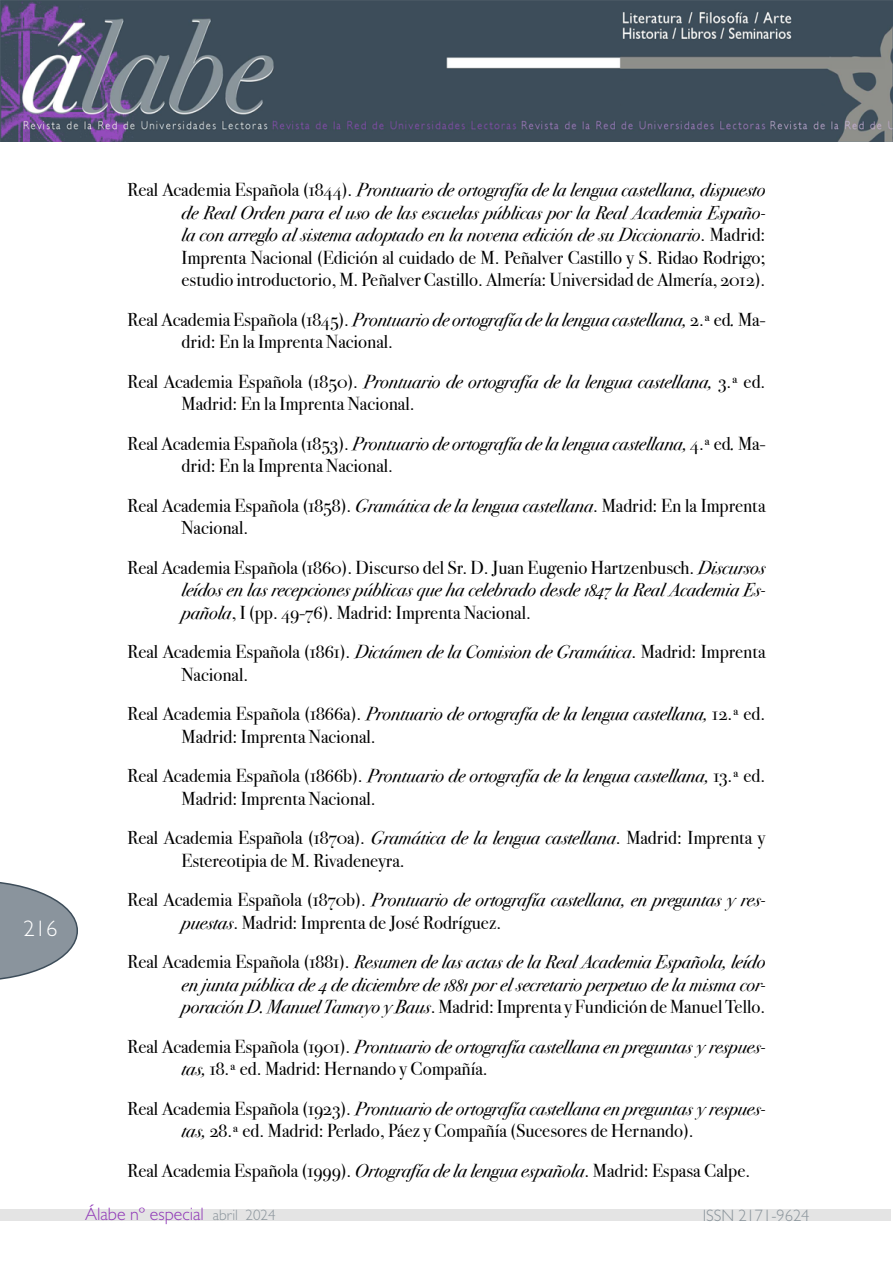
<style>
.page{position:relative;width:893px;height:1263px;background:#fff}
.page>*{position:absolute;margin:0;border:0;box-sizing:border-box;transform-origin:0 0}
.t1{font:300 22.5px "Gill Sans";color:#fff}
.t2{font:18.75px/22.5px "Bodoni Svty Two OSITCTT Book It";color:#000;text-align:justify}
.t3{font:18.75px/39.5px "Bodoni Svty Two OSITCTT Book";color:#000}
.t4{font:300 18px "Gill Sans";color:#9038b7}
.t5{font:300 16.5px "Gill Sans";color:#8b959c}
.s1{font-family:"Bodoni Svty Two OSITCTT Book"}
.s2{font-family:"Bodoni Svty Two OSITCTT Book It"}
.s3{font-size:15px;color:#8b959c}
</style>
<div class="page">
<svg style="left:0;top:882px;width:78px;height:98px"></svg>
<img style="left:0;top:0;width:893px;height:141px">
<div style="left:0;top:1210px;width:891px;height:11px;background:#e4e4e4"></div>
<p class="t1" style="left:24px;top:915px;width:35px">216</p>
<p class="t2" style="left:182px;top:179px;width:585px;text-indent:-54px"><span class="s1">Real Academia Española (1844).</span> Prontuario de ortografía de la lengua castellana, dispuesto de Real Orden para el uso de las escuelas públicas por la Real Academia Españo&shy;la con arreglo al sistema adoptado en la novena edición de su Diccionario<span class="s1">. Madrid:</span></p>
<p class="t3" style="left:182px;top:246px;width:585px;line-height:22.5px">Imprenta Nacional (Edición al cuidado de M. Peñalver Castillo y S. Ridao Rodrigo; estudio introductorio, M. Peñalver Castillo. Almería: Universidad de Almería, 2012).</p>
<p class="t2" style="left:128px;top:308px;width:639px"><span class="s1">Real Academia Española (1845).</span> Prontuario de ortografía de la lengua castellana, <span class="s1">2.ª ed</span>. <span class="s1">Ma-</span></p>
<p class="t3" style="left:182px;top:322px;width:213px">drid: En la Imprenta Nacional.</p>
<p class="t2" style="left:128px;top:370px;width:639px"><span class="s1">Real Academia Española (1850).</span> Prontuario de ortografía de la lengua castellana, <span class="s1">3.ª ed.</span></p>
<p class="t3" style="left:182px;top:384px;width:235px">Madrid: En la Imprenta Nacional.</p>
<p class="t2" style="left:128px;top:432px;width:639px"><span class="s1">Real Academia Española (1853).</span> Prontuario de ortografía de la lengua castellana, <span class="s1">4.ª ed</span>. <span class="s1">Ma-</span></p>
<p class="t3" style="left:128px;top:446px;width:639px;text-indent:54px">drid: En la Imprenta Nacional.<br>Real Academia Española (1858). <span class="s2">Gramática de la lengua castellana</span>. Madrid: En la Imprenta</p>
<p class="t3" style="left:128px;top:508px;width:639px;text-indent:54px">Nacional.<br>Real Academia Española (1860). Discurso del Sr. D. Juan Eugenio Hartzenbusch. <span class="s2">Discursos</span></p>
<p class="t2" style="left:182px;top:579px;width:585px">leídos en las recepciones públicas que ha celebrado desde 1847 la Real Academia Es-</p>
<p class="t3" style="left:128px;top:593px;width:639px;text-indent:54px"><span class="s2">pañola</span>, I (pp. 49-76). Madrid: Imprenta Nacional.<br>Real Academia Española (1861). <span class="s2">Dictámen de la Comision de Gramática</span>. Madrid: Imprenta</p>
<p class="t3" style="left:182px;top:655px;width:68px">Nacional.</p>
<p class="t2" style="left:128px;top:703px;width:639px"><span class="s1">Real Academia Española (1866a).</span> Prontuario de ortografía de la lengua castellana, <span class="s1">12.ª ed.</span></p>
<p class="t3" style="left:182px;top:717px;width:196px">Madrid: Imprenta Nacional.</p>
<p class="t2" style="left:128px;top:765px;width:639px"><span class="s1">Real Academia Española (1866b).</span> Prontuario de ortografía de la lengua castellana, <span class="s1">13.ª ed.</span></p>
<p class="t3" style="left:128px;top:779px;width:639px;text-indent:54px">Madrid: Imprenta Nacional.<br>Real Academia Española (1870a). <span class="s2">Gramática de la lengua castellana</span>. Madrid: Imprenta y</p>
<p class="t3" style="left:182px;top:841px;width:225px">Estereotipia de M. Rivadeneyra.</p>
<p class="t2" style="left:128px;top:889px;width:639px"><span class="s1">Real Academia Española (1870b).</span> Prontuario de ortografía castellana, en preguntas y res-</p>
<p class="t3" style="left:182px;top:903px;width:321px"><span class="s2">puestas</span>. Madrid: Imprenta de José Rodríguez.</p>
<p class="t2" style="left:128px;top:951px;width:639px;text-align:right"><span class="s1">Real Academia Española (1881).</span> Resumen de las actas de la Real Academia Española, leído en junta pública de 4 de diciembre de 1881 por el secretario perpetuo de la misma cor-</p>
<p class="t3" style="left:182px;top:987px;width:585px"><span class="s2">poración D. Manuel Tamayo y Baus</span>. Madrid: Imprenta y Fundición de Manuel Tello.</p>
<p class="t2" style="left:128px;top:1035px;width:639px"><span class="s1">Real Academia Española (1901).</span> Prontuario de ortografía castellana en preguntas y respues-</p>
<p class="t3" style="left:182px;top:1049px;width:308px"><span class="s2">tas,</span> 18.ª ed. Madrid: Hernando y Compañía.</p>
<p class="t2" style="left:128px;top:1097px;width:639px"><span class="s1">Real Academia Española (1923).</span> Prontuario de ortografía castellana en preguntas y respues-</p>
<p class="t3" style="left:128px;top:1111px;width:624px;text-align:center"><span class="s2">tas,</span> 28.ª ed. Madrid: Perlado, Páez y Compañía (Sucesores de Hernando).<br>Real Academia Española (1999). <span class="s2">Ortografía de la lengua española</span>. Madrid: Espasa Calpe.</p>
<p class="t4" style="left:85px;top:1203px;width:192px">Álabe nº especial <span class="s3">abril 2024</span></p>
<p class="t5" style="left:703px;top:1205px;width:108px">ISSN 2171-9624</p>
</div>
